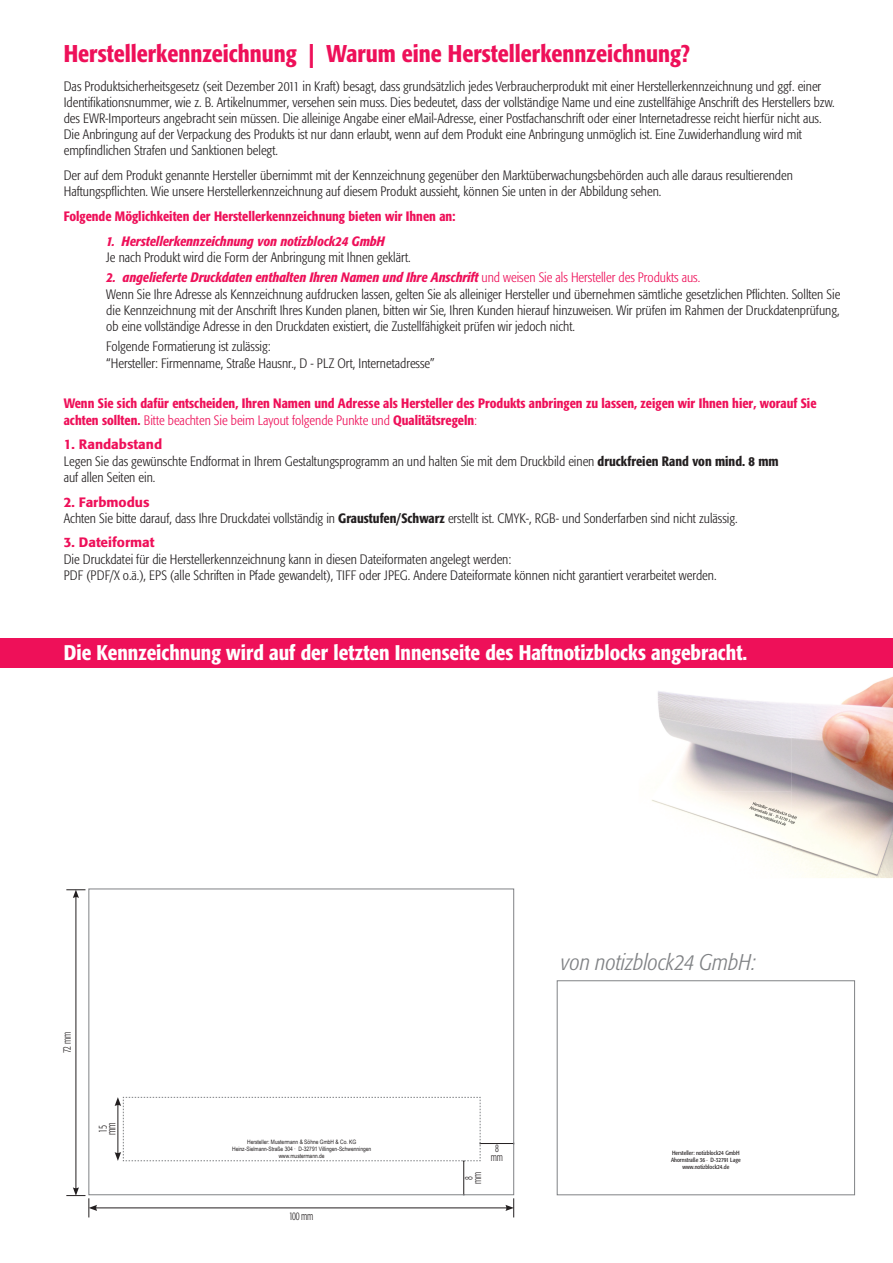
<style>
.page{position:relative;width:893px;height:1263px;background:#fff}
.page>*{position:absolute;margin:0;border:0;box-sizing:border-box;transform-origin:0 0}
.t1{font:500 condensed 24px "Formata";color:#ee1059}
.t2{font:italic 300 condensed 22.5px "Formata";color:#808285}
.t3{font:500 condensed 21px "Formata";color:#fff}
.t4{font:300 condensed 13.5px/16.2px "Formata";color:#231f20}
.t5{font:500 condensed 13.5px/16.2px "Formata";color:#ee1059}
.t6{font:italic 500 condensed 13.5px "Formata";color:#ee1059}
.t7{font:500 13.5px "Formata";color:#ee1059}
.t8{font:300 condensed 12px/8.6px "Formata";color:#231f20;scale:.77 1}
.t9{font:300 condensed 11.4px "Formata";letter-spacing:-.03em;color:#231f20;scale:.77 1}
.t10{font:300 condensed 11.25px/8.6px "Formata";color:#231f20;text-align:center;scale:.77 1}
.t11{font:6px/7.2px "Arial Narrow";color:#231f20;text-align:center}
.t12{font:condensed 6px/7.2px "Formata";color:#231f20;text-align:center}
.s1{font-weight:500;font-style:italic;color:#ee1059}
.s2{color:#ee1059}
.s3{font-weight:300}
.s4{font-weight:500;font-stretch:normal;color:#ee1059}
.s5{font-weight:500}
</style>
<div class="page">
<img style="left:658px;top:691px;width:133px;height:100px">
<img style="left:791px;top:676px;width:102px;height:202px">
<div style="left:0;top:638px;width:893px;height:30px;background:#ee1059"></div>
<hr style="left:480px;top:1143px;width:34px;height:1px;background:#231f20">
<hr style="left:463px;top:1161px;width:1px;height:34px;background:#231f20">
<svg style="left:115px;top:1097px;width:366px;height:65px"></svg>
<div style="left:89px;top:889px;width:425px;height:306px;border:1px solid #808285"></div>
<hr style="left:76px;top:896px;width:1px;height:293px;background:#231f20">
<svg style="left:66px;top:889px;width:19px;height:9px"></svg>
<hr style="left:95px;top:1207px;width:413px;height:1px;background:#231f20">
<svg style="left:505px;top:1198px;width:9px;height:19px"></svg>
<svg style="left:66px;top:1187px;width:31px;height:30px"></svg>
<div style="left:557px;top:980px;width:298px;height:215px;border:1px solid #808285"></div>
<h1 class="t1" style="left:64px;top:39px;width:628px">Herstellerkennzeichnung | Warum eine Herstellerkennzeichnung?</h1>
<p class="t4" style="left:64px;top:78px;width:772px">Das Produktsicherheitsgesetz (seit Dezember 2011 in Kraft) besagt, dass grundsätzlich jedes Verbraucherprodukt mit einer Herstellerkennzeichnung und ggf. einer Identifikationsnummer, wie z. B. Artikelnummer, versehen sein muss. Dies bedeutet, dass der vollständige Name und eine zustellfähige Anschrift des Herstellers bzw. des EWR-Importeurs angebracht sein müssen. Die alleinige Angabe einer eMail-Adresse, einer Postfachanschrift oder einer Internetadresse reicht hierfür nicht aus.<br>Die Anbringung auf der Verpackung des Produkts ist nur dann erlaubt, wenn auf dem Produkt eine Anbringung unmöglich ist. Eine Zuwiderhandlung wird mit empfindlichen Strafen und Sanktionen belegt.</p>
<p class="t4" style="left:64px;top:167px;width:731px">Der auf dem Produkt genannte Hersteller übernimmt mit der Kennzeichnung gegenüber den Marktüberwachungsbehörden auch alle daraus resultierenden<br>Haftungspflichten. Wie unsere Herstellerkennzeichnung auf diesem Produkt aussieht, können Sie unten in der Abbildung sehen.</p>
<p class="t5" style="left:64px;top:208px;width:393px">Folgende Möglichkeiten der Herstellerkennzeichnung bieten wir Ihnen an:</p>
<p class="t6" style="left:106px;top:233px;width:280px">1. Herstellerkennzeichnung von notizblock24 GmbH</p>
<p class="t4" style="left:106px;top:249px;width:306px">Je nach Produkt wird die Form der Anbringung mit Ihnen geklärt.</p>
<p class="t4" style="left:106px;top:270px;width:735px"><span class="s1">2. angelieferte Druckdaten enthalten Ihren Namen und Ihre Anschrift</span> <span class="s2">und weisen Sie als Hersteller des Produkts aus.<br></span>Wenn Sie Ihre Adresse als Kennzeichnung aufdrucken lassen, gelten Sie als alleiniger Hersteller und übernehmen sämtliche gesetzlichen Pflichten. Sollten Sie die Kennzeichnung mit der Anschrift Ihres Kunden planen, bitten wir Sie, Ihren Kunden hierauf hinzuweisen. Wir prüfen im Rahmen der Druckdatenprüfung, ob eine vollständige Adresse in den Druckdaten existiert, die Zustellfähigkeit prüfen wir jedoch nicht.</p>
<p class="t4" style="left:106px;top:339px;width:330px">Folgende Formatierung ist zulässig:<br>“Hersteller: Firmenname, Straße Hausnr., D - PLZ Ort, Internetadresse”</p>
<p class="t5" style="left:64px;top:396px;width:754px">Wenn Sie sich dafür entscheiden, Ihren Namen und Adresse als Hersteller des Produkts anbringen zu lassen, zeigen wir Ihnen hier, worauf Sie achten sollten. <span class="s3">Bitte beachten Sie beim Layout folgende Punkte und</span> Qualitätsregeln<span class="s3">:</span></p>
<p class="t4" style="left:64px;top:437px;width:716px"><span class="s4">1. Randabstand<br></span>Legen Sie das gewünschte Endformat in Ihrem Gestaltungsprogramm an und halten Sie mit dem Druckbild einen <span class="s5">druckfreien Rand von mind. 8 mm </span>auf allen Seiten ein.</p>
<p class="t4" style="left:64px;top:494px;width:675px"><span class="s4">2. Farbmodus<br></span>Achten Sie bitte darauf, dass Ihre Druckdatei vollständig in <span class="s5">Graustufen/Schwarz</span> erstellt ist. CMYK-, RGB- und Sonderfarben sind nicht zulässig.</p>
<p class="t7" style="left:64px;top:534px;width:92px">3. Dateiformat</p>
<p class="t4" style="left:64px;top:551px;width:654px">Die Druckdatei für die Herstellerkennzeichnung kann in diesen Dateiformaten angelegt werden:<br>PDF (PDF/X o.ä.), EPS (alle Schriften in Pfade gewandelt), TIFF oder JPEG. Andere Dateiformate können nicht garantiert verarbeitet werden.</p>
<h3 class="t3" style="left:64px;top:639px;width:685px">Die Kennzeichnung wird auf der letzten Innenseite des Haftnotizblocks angebracht.</h3>
<p class="t9" style="left:60px;top:1053px;width:29px;rotate:-90deg">72 mm</p>
<p class="t8" style="left:99px;top:1135px;width:18px;rotate:-90deg">15 mm</p>
<p class="t11" style="left:232px;top:1138px;width:141px">Hersteller: Mustermann &amp; Söhne GmbH &amp; Co. KG<br>Heinz-Sielmann-Straße 304 · D-32791 Villingen-Schwenningen www.mustermann.de</p>
<p class="t9" style="left:289px;top:1209px;width:33px">100 mm</p>
<h2 class="t2" style="left:561px;top:949px;width:196px">von notizblock24 GmbH:</h2>
<p class="t10" style="left:464px;top:1184px;width:17px;rotate:-90deg">8 mm</p>
<p class="t10" style="left:491px;top:1144px;width:17px">8 mm</p>
<p class="t12" style="left:671px;top:1149px;width:71px">Hersteller: notizblock24 GmbH<br>Ahornstraße 36 · D-32791 Lage www.notizblock24.de</p>
</div>
